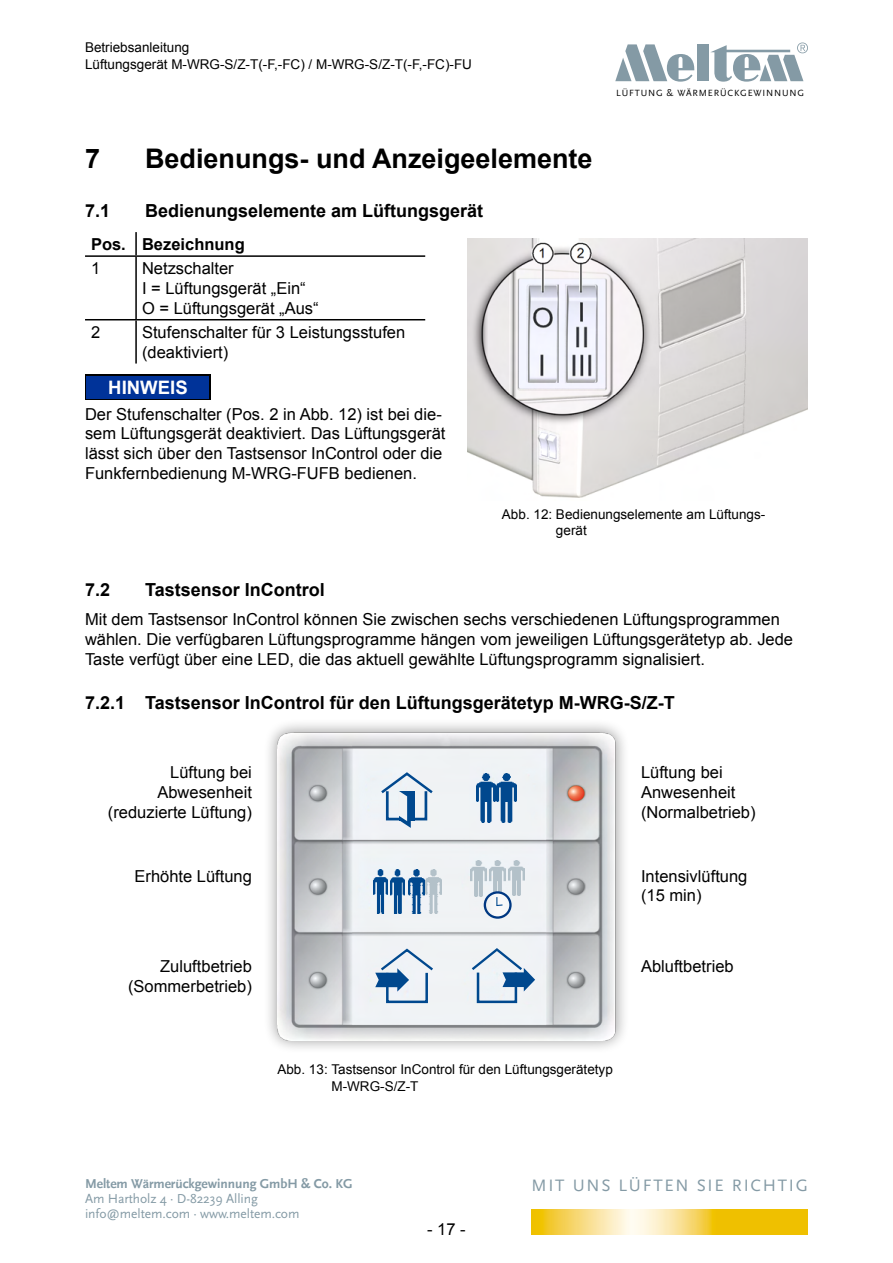
<style>
.page{position:relative;width:893px;height:1263px;background:#fff}
.page>*{position:absolute;margin:0;border:0;box-sizing:border-box;transform-origin:0 0}
.t1{font:700 27px "Arial";color:#000}
.t2{font:700 18.6px "Arial";color:#fff}
.t3{font:700 18px "Arial";color:#000}
.t4{font:17.25px "Scala Sans";letter-spacing:.1em;color:#849aa5}
.t5{font:16.5px/19.8px "Arial";color:#000}
.t6{font:700 16.5px "Arial";color:#000}
.t7{font:13.5px/16.2px "Arial";color:#000}
.t8{font:13.5px/15px "Scala Sans";letter-spacing:-.005em;color:#849aa5}
.t9{font:700 13.5px "Scala Sans";letter-spacing:-.005em;color:#849aa5}
.t10{font:9.45px "Scala Sans";letter-spacing:.09em;color:#000}
</style>
<div class="page">
<svg style="left:615px;top:44px;width:80px;height:38px"></svg>
<div style="left:697px;top:44px;width:12px;height:37px;background:#849aa5"></div>
<svg style="left:710px;top:43px;width:98px;height:39px"></svg>
<svg style="left:531px;top:1209px;width:277px;height:25px;background:#f5d45a"></svg>
<hr style="left:135px;top:232px;width:2px;height:23px;background:#000">
<hr style="left:85px;top:255px;width:51px;height:2px;background:#000">
<hr style="left:136px;top:255px;width:289px;height:2px;background:#000">
<hr style="left:135px;top:257px;width:2px;height:62px;background:#000">
<hr style="left:85px;top:319px;width:51px;height:1px;background:#000">
<hr style="left:136px;top:319px;width:289px;height:1px;background:#000">
<hr style="left:135px;top:320px;width:2px;height:44px;background:#000">
<svg style="left:85px;top:374px;width:126px;height:26px"></svg>
<div style="left:87px;top:376px;width:122px;height:22px;background:#039"></div>
<img style="left:468px;top:238px;width:340px;height:260px">
<div style="left:264px;top:718px;width:366px;height:336px;background:#000;opacity:.4"></div>
<img style="left:277px;top:733px;width:338px;height:307px">
<div style="left:386px;top:971px;width:42px;height:32px;border:3px solid #00488e"></div>
<svg style="left:375px;top:950px;width:61px;height:41px"></svg>
<div style="left:477px;top:971px;width:40px;height:32px;border:3px solid #00488e"></div>
<svg style="left:469px;top:949px;width:66px;height:42px"></svg>
<img style="left:476px;top:773px;width:40px;height:50px">
<img style="left:373px;top:870px;width:14px;height:44px">
<img style="left:390px;top:870px;width:14px;height:44px">
<img style="left:426px;top:869px;width:16px;height:44px">
<svg style="left:378px;top:774px;width:57px;height:54px"></svg>
<img style="left:489px;top:861px;width:16px;height:34px">
<img style="left:508px;top:860px;width:16px;height:35px">
<img style="left:470px;top:861px;width:16px;height:35px">
<img style="left:408px;top:870px;width:16px;height:44px">
<svg style="left:485px;top:892px;width:25px;height:25px"></svg>
<div style="left:484px;top:891px;width:28px;height:28px;border:2px solid #003882;border-radius:50%"></div>
<svg style="left:496px;top:897px;width:8px;height:10px"></svg>
<p class="t7" style="left:85px;top:40px;width:388px">Betriebsanleitung<br>Lüftungsgerät M-WRG-S/Z-T(-F,-FC) / M-WRG-S/Z-T(-F,-FC)-FU</p>
<h1 class="t1" style="left:85px;top:141px;width:17px">7</h1>
<h1 class="t1" style="left:145px;top:141px;width:449px">Bedienungs- und Anzeigeelemente</h1>
<p class="t3" style="left:85px;top:199px;width:27px">7.1</p>
<p class="t3" style="left:145px;top:199px;width:340px">Bedienungselemente am Lüftungsgerät</p>
<p class="t6" style="left:91px;top:233px;width:155px">Pos. Bezeichnung</p>
<p class="t5" style="left:91px;top:259px;width:11px">1</p>
<p class="t5" style="left:142px;top:259px;width:178px">Netzschalter<br>I = Lüftungsgerät „Ein“<br>O = Lüftungsgerät „Aus“</p>
<p class="t5" style="left:91px;top:322px;width:11px">2</p>
<p class="t5" style="left:142px;top:322px;width:265px">Stufenschalter für 3 Leistungsstufen (deaktiviert)</p>
<p class="t2" style="left:108px;top:375px;width:81px">HINWEIS</p>
<p class="t5" style="left:85px;top:404px;width:362px">Der Stufenschalter (Pos. 2 in Abb. 12) ist bei die&shy;sem Lüftungsgerät deaktiviert. Das Lüftungsgerät lässt sich über den Tastsensor InControl oder die Funkfernbedienung M-WRG-FUFB bedienen.</p>
<p class="t10" style="left:616px;top:87px;width:190px">LÜFTUNG &amp; WÄRMERÜCKGEWINNUNG</p>
<p class="t7" style="left:556px;top:506px;width:211px;text-indent:-54px">Abb. 12: Bedienungselemente am Lüftungs&shy;gerät</p>
<p class="t3" style="left:85px;top:578px;width:27px">7.2</p>
<p class="t3" style="left:145px;top:578px;width:181px">Tastsensor InControl</p>
<p class="t5" style="left:85px;top:609px;width:710px">Mit dem Tastsensor InControl können Sie zwischen sechs verschiedenen Lüftungsprogrammen wählen. Die verfügbaren Lüftungsprogramme hängen vom jeweiligen Lüftungsgerätetyp ab. Jede<br>Taste verfügt über eine LED, die das aktuell gewählte Lüftungsprogramm signalisiert.</p>
<p class="t3" style="left:85px;top:690px;width:591px">7.2.1 Tastsensor InControl für den Lüftungsgerätetyp M-WRG-S/Z-T</p>
<p class="t5" style="left:108px;top:762px;width:145px;text-align:right">Lüftung bei<br>Abwesenheit (reduzierte Lüftung)</p>
<p class="t5" style="left:641px;top:762px;width:116px">Lüftung bei<br>Anwesenheit (Normalbetrieb)</p>
<p class="t5" style="left:135px;top:866px;width:119px">Erhöhte Lüftung</p>
<p class="t5" style="left:641px;top:866px;width:108px">Intensivlüftung (15 min)</p>
<p class="t5" style="left:128px;top:957px;width:125px;text-align:right">Zuluftbetrieb (Sommerbetrieb)</p>
<p class="t5" style="left:641px;top:957px;width:94px">Abluftbetrieb</p>
<p class="t7" style="left:331px;top:1062px;width:283px;text-indent:-54px">Abb. 13: Tastsensor InControl für den Lüftungsgerätetyp<br>M-WRG-S/Z-T</p>
<p class="t9" style="left:85px;top:1176px;width:269px">Meltem Wärmerückgewinnung GmbH &amp; Co. KG</p>
<p class="t8" style="left:85px;top:1191px;width:216px">Am Hartholz 4 · D-82239 Alling info@meltem.com · www.meltem.com</p>
<p class="t5" style="left:427px;top:1219px;width:40px">- 17 -</p>
<p class="t4" style="left:531px;top:1175px;width:278px">MIT UNS LÜFTEN SIE RICHTIG</p>
</div>
